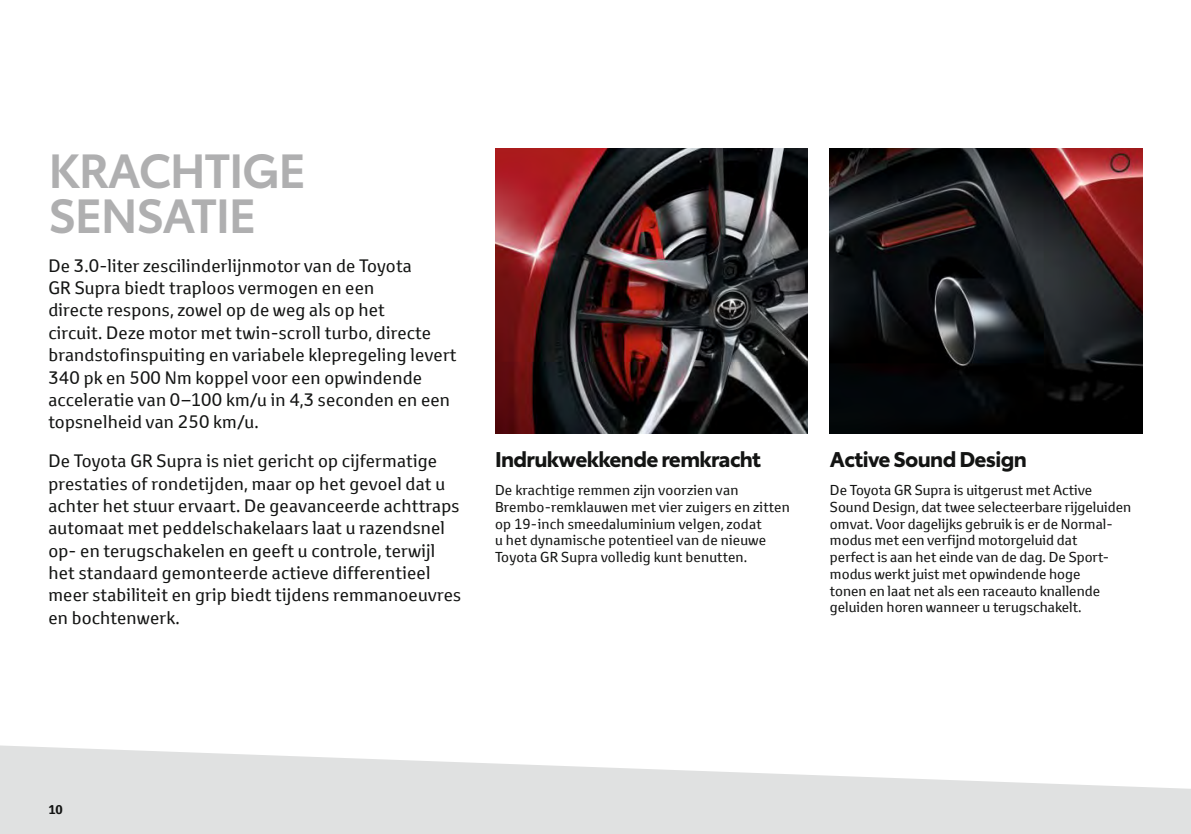
<style>
.page{position:relative;width:1191px;height:834px;background:#fff}
.page>*{position:absolute;margin:0;border:0;box-sizing:border-box;transform-origin:0 0}
.t1{font:600 47.25px/44.6px "Toyota Type";letter-spacing:-.03em;color:#afafb0}
.t2{font:700 21px "Toyota Type";letter-spacing:-.03em;color:#131413}
.t3{font:17.5px/22.4px "Toyota Text";letter-spacing:.01em;color:#131413}
.t4{font:14px/16.8px "Toyota Text";color:#131413}
.t5{font:700 12.25px "Toyota Text";color:#131413}
</style>
<div class="page">
<img style="left:495px;top:149px;width:312px;height:284px">
<svg style="left:0;top:745px;width:1191px;height:88px;fill:#e0e1e1"></svg>
<img style="left:830px;top:149px;width:312px;height:284px">
<h1 class="t1" style="left:48px;top:154px;width:259px">KRACHTIGE<br>SENSATIE</h1>
<p class="t3" style="left:48px;top:254px;width:410px">De 3.0-liter zescilinderlijnmotor van de Toyota<br>GR Supra biedt traploos vermogen en een<br>directe respons, zowel op de weg als op het<br>circuit. Deze motor met twin-scroll turbo, directe brandstofinspuiting en variabele klepregeling levert 340 pk en 500 Nm koppel voor een opwindende acceleratie van 0–100 km/u in 4,3 seconden en een topsnelheid van 250 km/u.</p>
<p class="t3" style="left:48px;top:449px;width:414px">De Toyota GR Supra is niet gericht op cijfermatige prestaties of rondetijden, maar op het gevoel dat u achter het stuur ervaart. De geavanceerde achttraps automaat met peddelschakelaars laat u razendsnel op- en terugschakelen en geeft u controle, terwijl het standaard gemonteerde actieve differentieel meer stabiliteit en grip biedt tijdens remmanoeuvres en bochtenwerk.</p>
<p class="t2" style="left:495px;top:451px;width:267px">Indrukwekkende remkracht</p>
<p class="t4" style="left:495px;top:481px;width:296px">De krachtige remmen zijn voorzien van Brembo-remklauwen met vier zuigers en zitten op 19-inch smeedaluminium velgen, zodat<br>u het dynamische potentieel van de nieuwe Toyota GR Supra volledig kunt benutten.</p>
<p class="t2" style="left:830px;top:451px;width:198px">Active Sound Design</p>
<p class="t4" style="left:830px;top:481px;width:303px">De Toyota GR Supra is uitgerust met Active Sound Design, dat twee selecteerbare rijgeluiden omvat. Voor dagelijks gebruik is er de Normal&shy;modus met een verfijnd motorgeluid dat<br>perfect is aan het einde van de dag. De Sport&shy;modus werkt juist met opwindende hoge<br>tonen en laat net als een raceauto knallende geluiden horen wanneer u terugschakelt.</p>
<p class="t5" style="left:48px;top:800px;width:16px">10</p>
</div>
